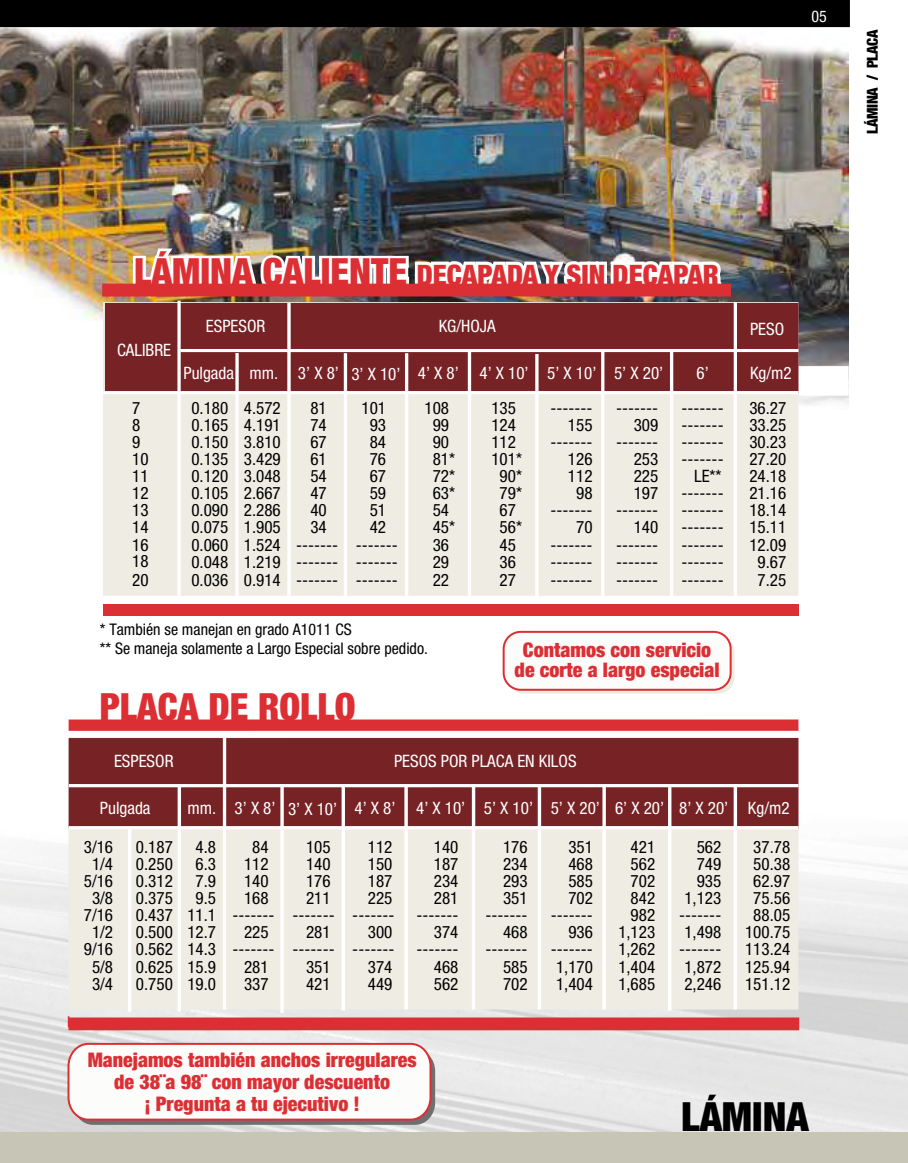
<style>
.page{position:relative;width:908px;height:1163px;background:#fff}
.page>*{position:absolute;margin:0;border:0;box-sizing:border-box;transform-origin:0 0}
.t1{font:900 condensed 40px "Helvetica Neue";color:#000}
.t2{font:900 condensed 37.2px "Helvetica Neue";color:#dc2f34}
.t3{font:900 condensed 28px "Helvetica Neue";color:#dc2f34}
.t4{font:900 condensed 20px/22px "Helvetica Neue";color:#dc2f34;text-align:center}
.t5{font:condensed 17px/17px "Helvetica Neue";color:#000;text-align:right}
.t6{font:condensed 17px "Helvetica Neue";color:#fff}
.t7{font:condensed 16px/19.2px "Helvetica Neue";color:#000}
.t8{font:condensed 16px "Helvetica Neue";color:#fff}
.t9{font:900 condensed 15px "Helvetica Neue";letter-spacing:-.02em;color:#000}
.s1{font-size:37.2px}
</style>
<div class="page">
<img style="left:0;top:63px;width:907px;height:1069px">
<img style="left:0;top:27px;width:848px;height:382px">
<img style="left:0;top:409px;width:68px;height:30px">
<div style="left:68px;top:737px;width:730px;height:272px;background:#efece3"></div>
<div style="left:69px;top:738px;width:729px;height:90px;background:#772225"></div>
<hr style="left:128px;top:827px;width:3px;height:184px;background:#fff">
<svg style="left:177px;top:787px;width:4px;height:224px"></svg>
<div style="left:69px;top:719px;width:729px;height:11px;background:#dc2f34"></div>
<hr style="left:223px;top:737px;width:3px;height:272px;background:#fff">
<div style="left:68px;top:1017px;width:730px;height:13px;background:#dc2f34;border:2px solid #dc2f34"></div>
<hr style="left:68px;top:826px;width:730px;height:3px;background:#fff">
<svg style="left:69px;top:783px;width:729px;height:4px;fill:#fcfbfb"></svg>
<svg style="left:66px;top:1041px;width:369px;height:83px"></svg>
<div style="left:103px;top:604px;width:695px;height:11px;background:#dc2f34"></div>
<svg style="left:507px;top:635px;width:227px;height:58px"></svg>
<div style="left:503px;top:631px;width:227px;height:58px;background:#fcfcfa;border-radius:17px"></div>
<div style="left:502px;top:630px;width:229px;height:60px;border:2px solid #dc2f34;border-radius:17px"></div>
<div style="left:0;top:0;width:849px;height:27px;background:#000"></div>
<div style="left:0;top:1132px;width:907px;height:30px;background:#c7c5b6"></div>
<svg style="left:341px;top:786px;width:4px;height:224px"></svg>
<hr style="left:280px;top:786px;width:4px;height:226px;background:#fff">
<hr style="left:602px;top:786px;width:3px;height:223px;background:#fff">
<hr style="left:404px;top:785px;width:3px;height:224px;background:#fff">
<svg style="left:471px;top:785px;width:4px;height:224px"></svg>
<svg style="left:537px;top:787px;width:4px;height:222px"></svg>
<hr style="left:733px;top:786px;width:3px;height:223px;background:#fff">
<svg style="left:667px;top:787px;width:4px;height:223px"></svg>
<img style="left:67px;top:366px;width:781px;height:29px">
<div style="left:103px;top:302px;width:695px;height:293px;background:#efece3"></div>
<div style="left:105px;top:303px;width:693px;height:90px;background:#772225"></div>
<img style="left:130px;top:192px;width:595px;height:151px">
<hr style="left:235px;top:353px;width:3px;height:242px;background:#fff">
<div style="left:103px;top:284px;width:627px;height:12px;background:#dc2f34"></div>
<div style="left:102px;top:283px;width:628px;height:13px;border:2px solid #dc2f34"></div>
<hr style="left:287px;top:303px;width:3px;height:292px;background:#fff">
<hr style="left:103px;top:391px;width:695px;height:3px;background:#fff">
<hr style="left:180px;top:349px;width:618px;height:3px;background:#fff">
<hr style="left:405px;top:353px;width:3px;height:242px;background:#fff">
<svg style="left:177px;top:300px;width:4px;height:295px"></svg>
<svg style="left:343px;top:353px;width:4px;height:245px"></svg>
<hr style="left:733px;top:302px;width:3px;height:296px;background:#fff">
<svg style="left:467px;top:352px;width:4px;height:246px"></svg>
<hr style="left:535px;top:354px;width:3px;height:244px;background:#fff">
<hr style="left:601px;top:352px;width:3px;height:246px;background:#fff">
<svg style="left:669px;top:352px;width:4px;height:246px"></svg>
<p class="t8" style="left:811px;top:7px;width:17px">05</p>
<p class="t9" style="left:862px;top:134px;width:106px;rotate:-90deg">LÁMINA / PLACA</p>
<h3 class="t3" style="left:134px;top:257px;width:586px"><span class="s1">LÁMINA CALIENTE</span> DECAPADA Y SIN DECAPAR</h3>
<p class="t6" style="left:117px;top:340px;width:56px">CALIBRE</p>
<p class="t6" style="left:206px;top:316px;width:61px">ESPESOR</p>
<p class="t6" style="left:438px;top:316px;width:58px">KG/HOJA</p>
<p class="t6" style="left:749px;top:319px;width:36px">PESO</p>
<p class="t6" style="left:749px;top:362px;width:43px">Kg/m2</p>
<p class="t6" style="left:547px;top:362px;width:51px">5’ X 10’</p>
<p class="t5" style="left:550px;top:399px;width:44px">-------<br>155 -------<br>126<br>112<br>98 -------<br>70 -------</p>
<p class="t6" style="left:613px;top:362px;width:51px">5’ X 20’</p>
<p class="t6" style="left:696px;top:362px;width:14px">6’</p>
<p class="t5" style="left:616px;top:399px;width:44px">-------<br>309 -------<br>253<br>225<br>197 -------<br>140 -------</p>
<p class="t6" style="left:298px;top:364px;width:104px">3’ X 8’ 3’ X 10’</p>
<p class="t6" style="left:417px;top:362px;width:112px">4’ X 8’ 4’ X 10’</p>
<p class="t5" style="left:424px;top:399px;width:32px;text-align:center">108<br>99<br>90<br>81*<br>72*<br>63*<br>54<br>45*<br>36</p>
<p class="t5" style="left:491px;top:399px;width:32px;text-align:center">135<br>124<br>112<br>101*<br>90*<br>79*<br>67<br>56*<br>45</p>
<p class="t6" style="left:183px;top:362px;width:96px">Pulgada mm.</p>
<p class="t5" style="left:244px;top:399px;width:38px;text-align:justify">4.572<br>4.191<br>3.810<br>3.429<br>3.048<br>2.667<br>2.286<br>1.905<br>1.524</p>
<p class="t5" style="left:310px;top:399px;width:18px;text-align:justify">81<br>74<br>67<br>61<br>54<br>47<br>40<br>34</p>
<p class="t5" style="left:361px;top:399px;width:26px;text-align:center">101<br>93<br>84<br>76<br>67<br>59<br>51<br>42</p>
<p class="t5" style="left:749px;top:399px;width:38px;text-align:justify">36.27<br>33.25<br>30.23<br>27.20<br>24.18<br>21.16<br>18.14<br>15.11<br>12.09</p>
<p class="t5" style="left:191px;top:399px;width:38px;text-align:justify">0.180<br>0.165<br>0.150<br>0.135<br>0.120<br>0.105<br>0.090<br>0.075<br>0.060</p>
<p class="t5" style="left:132px;top:399px;width:18px;text-align:left">7<br>8<br>9<br>10<br>11<br>12<br>13<br>14<br>16<br>18</p>
<p class="t5" style="left:681px;top:399px;width:44px">------- ------- ------- -------<br>LE** ------- ------- -------</p>
<p class="t5" style="left:296px;top:536px;width:103px">------- -------</p>
<p class="t5" style="left:681px;top:536px;width:44px">-------</p>
<p class="t5" style="left:191px;top:553px;width:91px">0.048 1.219</p>
<p class="t5" style="left:432px;top:553px;width:18px">29</p>
<p class="t5" style="left:499px;top:553px;width:18px">36</p>
<p class="t5" style="left:550px;top:553px;width:44px">-------</p>
<p class="t5" style="left:616px;top:553px;width:44px">-------</p>
<p class="t5" style="left:757px;top:553px;width:30px">9.67</p>
<p class="t5" style="left:296px;top:553px;width:103px">------- -------</p>
<p class="t5" style="left:681px;top:553px;width:44px">-------</p>
<p class="t5" style="left:296px;top:571px;width:103px">------- -------</p>
<p class="t5" style="left:550px;top:571px;width:44px">-------</p>
<p class="t5" style="left:616px;top:571px;width:44px">-------</p>
<p class="t5" style="left:132px;top:571px;width:18px">20</p>
<p class="t5" style="left:191px;top:571px;width:91px">0.036 0.914</p>
<p class="t5" style="left:432px;top:571px;width:18px">22</p>
<p class="t5" style="left:499px;top:571px;width:18px">27</p>
<p class="t5" style="left:681px;top:571px;width:44px">-------</p>
<p class="t5" style="left:757px;top:571px;width:30px">7.25</p>
<p class="t7" style="left:100px;top:619px;width:329px">* También se manejan en grado A1011 CS<br>** Se maneja solamente a Largo Especial sobre pedido.</p>
<h2 class="t2" style="left:100px;top:683px;width:257px">PLACA DE ROLLO</h2>
<p class="t4" style="left:514px;top:639px;width:206px;line-height:20px">Contamos con servicio de corte a largo especial</p>
<p class="t6" style="left:114px;top:751px;width:61px">ESPESOR</p>
<p class="t6" style="left:394px;top:751px;width:184px">PESOS POR PLACA EN KILOS</p>
<p class="t6" style="left:100px;top:797px;width:52px">Pulgada</p>
<p class="t6" style="left:187px;top:797px;width:30px">mm.</p>
<p class="t5" style="left:84px;top:838px;width:31px;text-align:center">3/16<br>1/4<br>5/16<br>3/8<br>7/16<br>1/2<br>9/16<br>5/8<br>3/4</p>
<p class="t5" style="left:187px;top:838px;width:30px;text-align:center">4.8<br>6.3<br>7.9<br>9.5<br>11.1<br>12.7<br>14.3<br>15.9<br>19.0</p>
<p class="t5" style="left:136px;top:838px;width:38px;text-align:justify">0.187<br>0.250<br>0.312<br>0.375<br>0.437<br>0.500<br>0.562<br>0.625<br>0.750</p>
<p class="t6" style="left:234px;top:799px;width:104px">3’ X 8’ 3’ X 10’</p>
<p class="t6" style="left:614px;top:797px;width:51px">6’ X 20’</p>
<p class="t5" style="left:252px;top:838px;width:18px">84</p>
<p class="t5" style="left:244px;top:855px;width:26px">112</p>
<p class="t5" style="left:244px;top:872px;width:26px">140</p>
<p class="t5" style="left:244px;top:889px;width:26px">168</p>
<p class="t5" style="left:232px;top:906px;width:44px">-------</p>
<p class="t5" style="left:244px;top:923px;width:26px">225</p>
<p class="t5" style="left:232px;top:940px;width:44px">-------</p>
<p class="t5" style="left:244px;top:957px;width:26px">281</p>
<p class="t5" style="left:244px;top:974px;width:26px">337</p>
<p class="t6" style="left:354px;top:797px;width:112px">4’ X 8’ 4’ X 10’</p>
<p class="t5" style="left:352px;top:838px;width:44px">112<br>150<br>187<br>225 -------<br>300 -------<br>374<br>449</p>
<p class="t5" style="left:416px;top:838px;width:44px">140<br>187<br>234<br>281 -------<br>374 -------<br>468<br>562</p>
<p class="t6" style="left:483px;top:797px;width:51px">5’ X 10’</p>
<p class="t5" style="left:485px;top:838px;width:44px">176<br>234<br>293<br>351 -------<br>468 -------<br>585<br>702</p>
<p class="t6" style="left:550px;top:797px;width:51px">5’ X 20’</p>
<p class="t5" style="left:550px;top:838px;width:44px">351<br>468<br>585<br>702 -------<br>936 -------<br>1,170<br>1,404</p>
<p class="t5" style="left:292px;top:838px;width:44px;text-align:center">105<br>140<br>176<br>211 -------<br>281 -------<br>351<br>421</p>
<p class="t5" style="left:618px;top:838px;width:38px">421<br>562<br>702<br>842<br>982<br>1,123<br>1,262<br>1,404<br>1,685</p>
<p class="t6" style="left:679px;top:797px;width:51px">8’ X 20’</p>
<p class="t5" style="left:679px;top:838px;width:44px">562<br>749<br>935<br>1,123 -------<br>1,498 -------<br>1,872<br>2,246</p>
<p class="t6" style="left:747px;top:797px;width:43px">Kg/m2</p>
<p class="t5" style="left:744px;top:838px;width:47px;text-align:center">37.78<br>50.38<br>62.97<br>75.56<br>88.05<br>100.75<br>113.24<br>125.94<br>151.12</p>
<p class="t4" style="left:88px;top:1047px;width:330px">Manejamos también anchos irregulares de 38¨a 98¨ con mayor descuento<br>¡ Pregunta a tu ejecutivo !</p>
<h1 class="t1" style="left:680px;top:1092px;width:129px">LÁMINA</h1>
</div>
